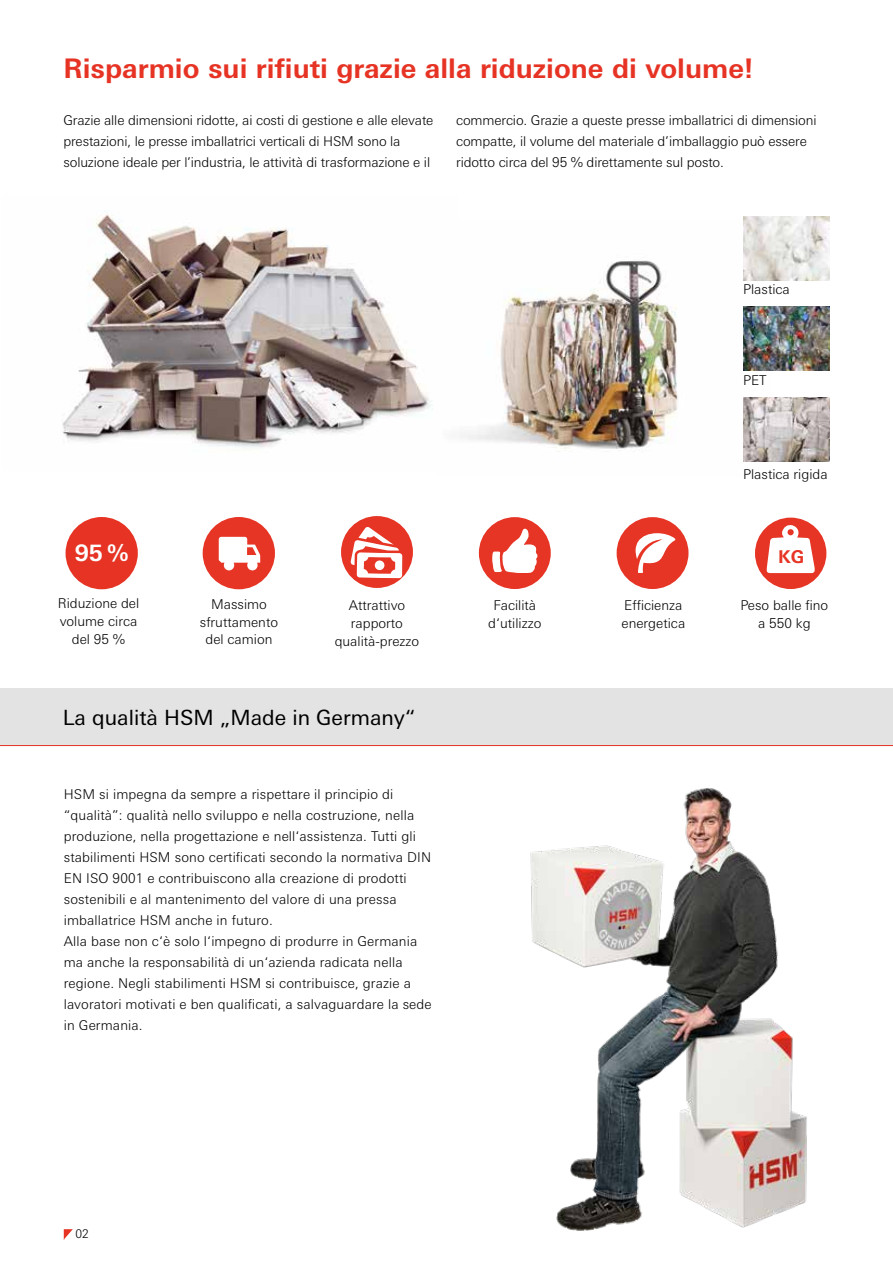
<style>
.page{position:relative;width:893px;height:1263px;background:#fff}
.page>*{position:absolute;margin:0;border:0;box-sizing:border-box;transform-origin:0 0}
.t1{font:700 27px "Univers Next W1 G";color:#e63324}
.t2{font:700 22.65px "Univers Next W1 G";color:#fff}
.t3{font:21px "Univers Next W1 G";color:#000}
.t4{font:700 17.7px "Univers Next W1 G";color:#e63425}
.t5{font:300 13.5px/21px "Univers Next W1 G";letter-spacing:.01em;color:#000;text-align:center}
.t6{font:300 13.5px/21px "Univers Next W1 G";letter-spacing:-.01em;color:#000}
.t7{font:300 12px "Univers Next W1 G";color:#000}
</style>
<div class="page">
<div style="left:0;top:688px;width:893px;height:57px;background:#e3e3e3"></div>
<hr style="left:0;top:745px;width:893px;height:1px;background:#e63324">
<img style="left:530px;top:788px;width:277px;height:443px">
<img style="left:62px;top:210px;width:371px;height:238px">
<img style="left:460px;top:260px;width:310px;height:202px">
<img style="left:743px;top:217px;width:86px;height:64px">
<img style="left:743px;top:306px;width:86px;height:64px">
<img style="left:743px;top:398px;width:86px;height:63px">
<div style="left:66px;top:517px;width:72px;height:72px;background:#e63324;border-radius:50%"></div>
<div style="left:341px;top:516px;width:72px;height:72px;background:#e63425;border-radius:50%"></div>
<svg style="left:350px;top:527px;width:52px;height:51px"></svg>
<div style="left:375px;top:560px;width:9px;height:10px;background:#fff;border-radius:50%"></div>
<div style="left:203px;top:517px;width:72px;height:72px;background:#e63425;border-radius:50%"></div>
<svg style="left:219px;top:537px;width:41px;height:33px"></svg>
<div style="left:479px;top:517px;width:72px;height:72px;background:#e63425;border-radius:50%"></div>
<svg style="left:492px;top:529px;width:45px;height:44px"></svg>
<div style="left:617px;top:517px;width:71px;height:72px;background:#e63425;border-radius:50%"></div>
<svg style="left:635px;top:533px;width:40px;height:40px"></svg>
<div style="left:755px;top:518px;width:71px;height:71px;background:#e63425;border-radius:50%"></div>
<svg style="left:767px;top:525px;width:48px;height:48px"></svg>
<div style="left:787px;top:529px;width:7px;height:6px;background:#e63425;border-radius:50%"></div>
<svg style="left:64px;top:1229px;width:9px;height:10px"></svg>
<h1 class="t1" style="left:64px;top:52px;width:691px">Risparmio sui rifiuti grazie alla riduzione di volume!</h1>
<p class="t6" style="left:63px;top:110px;width:372px">Grazie alle dimensioni ridotte, ai costi di gestione e alle elevate prestazioni, le presse imballatrici verticali di HSM sono la soluzione ideale per l’industria, le attività di trasformazione e il</p>
<p class="t6" style="left:456px;top:110px;width:362px">commercio. Grazie a queste presse imballatrici di dimensioni compatte, il volume del materiale d’imballaggio può essere ridotto circa del 95 % direttamente sul posto.</p>
<p class="t5" style="left:743px;top:279px;width:48px">Plastica</p>
<p class="t5" style="left:743px;top:370px;width:25px">PET</p>
<p class="t5" style="left:743px;top:464px;width:86px">Plastica rigida</p>
<h2 class="t2" style="left:75px;top:540px;width:55px">95%</h2>
<h3 class="t4" style="left:778px;top:546px;width:28px">KG</h3>
<p class="t5" style="left:58px;top:594px;width:83px;line-height:18px">Riduzione del volume circa del 95 %</p>
<p class="t5" style="left:335px;top:596px;width:86px;line-height:18px">Attrattivo rapporto qualità-prezzo</p>
<p class="t5" style="left:200px;top:595px;width:80px;line-height:18px">Massimo sfruttamento del camion</p>
<p class="t5" style="left:488px;top:596px;width:55px;line-height:18px">Facilità d‘utilizzo</p>
<p class="t5" style="left:621px;top:596px;width:65px;line-height:18px;text-align:left">Efficienza energetica</p>
<p class="t5" style="left:740px;top:596px;width:89px;line-height:18px">Peso balle fino a 550 kg</p>
<h3 class="t3" style="left:63px;top:706px;width:354px">La qualità HSM „Made in Germany“</h3>
<p class="t5" style="left:64px;top:784px;width:369px;text-align:left">HSM si impegna da sempre a rispettare il principio di “qualità”: qualità nello sviluppo e nella costruzione, nella produzione, nella progettazione e nell‘assistenza. Tutti gli stabilimenti HSM sono certificati secondo la normativa DIN EN ISO 9001 e contribuiscono alla creazione di prodotti sostenibili e al mantenimento del valore di una pressa imballatrice HSM anche in futuro.<br>Alla base non c‘è solo l‘impegno di produrre in Germania ma anche la responsabilità di un‘azienda radicata nella regione. Negli stabilimenti HSM si contribuisce, grazie a lavoratori motivati e ben qualificati, a salvaguardare la sede in Germania.</p>
<p class="t7" style="left:75px;top:1227px;width:15px">02</p>
</div>
